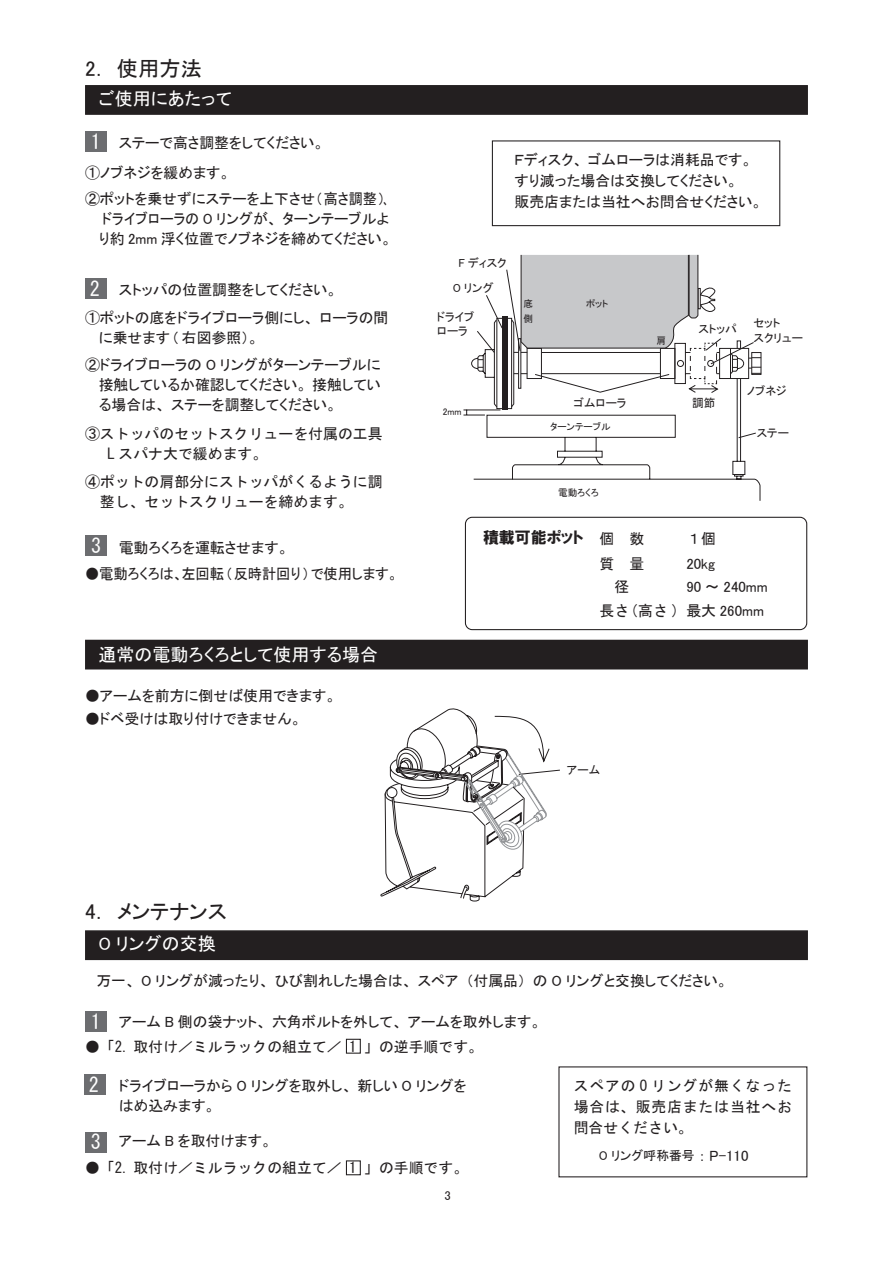
<style>
.page{position:relative;width:893px;height:1263px;background:#fff}
.page>*{position:absolute;margin:0;border:0;box-sizing:border-box;transform-origin:0 0}
.t1{font:21.3px "MS P Gothic";color:#231f20}
.t2{font:20.25px "MS Gothic";color:#fff}
.t3{font:18px "MS P Gothic";color:#fff}
.t4{font:15.9px "HGP Soei Kakugothic UB";color:#231f20}
.t5{font:14.85px/21.3px "MS P Gothic";color:#231f20}
.t6{font:14.85px/20.2px "MS Gothic";color:#231f20}
.t7{font:14.85px "MS P Gothic";color:#231f20;scale:.96 1}
.t8{font:14.85px "MS P Gothic";color:#231f20;scale:.95 1}
.t9{font:12.75px "MS P Gothic";color:#231f20}
.t10{font:11.7px "MS P Gothic";color:#231f20}
.t11{font:9.6px "MS P Gothic";color:#231f20}
.s1{font-size:14.85px}
</style>
<div class="page">
<svg style="left:473px;top:416px;width:288px;height:85px"></svg>
<div style="left:465px;top:517px;width:342px;height:113px;border:1px solid #231f20;border-radius:7px"></div>
<div style="left:85px;top:85px;width:723px;height:30px;background:#231f20;border:2px solid #231f20"></div>
<div style="left:85px;top:535px;width:22px;height:21px;background:#6c6d70"></div>
<div style="left:85px;top:640px;width:723px;height:29px;background:#231f20"></div>
<div style="left:85px;top:930px;width:723px;height:30px;background:#231f20;border:2px solid #231f20"></div>
<div style="left:346px;top:1039px;width:15px;height:15px;border:1px solid #231f20"></div>
<div style="left:346px;top:1160px;width:15px;height:15px;border:1px solid #231f20"></div>
<svg style="left:738px;top:432px;width:18px;height:6px"></svg>
<svg style="left:463px;top:254px;width:298px;height:162px"></svg>
<div style="left:492px;top:140px;width:288px;height:86px;border:1px solid #231f20"></div>
<div style="left:85px;top:278px;width:22px;height:21px;background:#6c6d70"></div>
<div style="left:85px;top:131px;width:22px;height:21px;background:#6c6d70"></div>
<div style="left:85px;top:1131px;width:22px;height:21px;background:#6c6d70"></div>
<div style="left:84px;top:1074px;width:22px;height:21px;background:#6c6d70"></div>
<div style="left:85px;top:1011px;width:22px;height:21px;background:#6c6d70"></div>
<svg style="left:380px;top:708px;width:180px;height:193px"></svg>
<p class="t1" style="left:85px;top:58px;width:118px">2．使用方法</p>
<p class="t3" style="left:99px;top:90px;width:135px">ご使用にあたって</p>
<p class="t5" style="left:119px;top:132px;width:207px">ステーで高さ調整をしてください。</p>
<p class="t2" style="left:91px;top:131px;width:12px">1</p>
<p class="t5" style="left:85px;top:162px;width:147px">①ノブネジを緩めます。</p>
<p class="t5" style="left:85px;top:187px;width:306px">②ポットを乗せずにステーを上下させ(高さ調整)､</p>
<p class="t8" style="left:102px;top:211px;width:304px">ドライブローラの O リングが、ターンテーブルよ</p>
<p class="t5" style="left:99px;top:228px;width:295px">り約 2mm 浮く位置でノブネジを締めてください。</p>
<p class="t5" style="left:119px;top:278px;width:220px">ストッパの位置調整をしてください。</p>
<p class="t5" style="left:85px;top:307px;width:305px">①ポットの底をドライブローラ側にし、ローラの間</p>
<p class="t5" style="left:99px;top:327px;width:162px">に乗せます ( 右図参照）。</p>
<p class="t5" style="left:85px;top:354px;width:297px">②ドライブローラの O リングがターンテーブルに</p>
<p class="t5" style="left:99px;top:374px;width:284px">接触しているか確認してください。接触してい</p>
<p class="t5" style="left:99px;top:394px;width:240px">る場合は、ステーを調整してください。</p>
<p class="t2" style="left:90px;top:279px;width:12px">2</p>
<p class="t6" style="left:85px;top:423px;width:299px">③ストッパのセットスクリューを付属の工具　 L スパナ大で緩めます。</p>
<p class="t6" style="left:100px;top:471px;width:284px;text-indent:-15px">④ポットの肩部分にストッパがくるように調整し、セットスクリューを締めます。</p>
<p class="t2" style="left:91px;top:536px;width:12px">3</p>
<p class="t5" style="left:119px;top:536px;width:171px">電動ろくろを運転させます。</p>
<p class="t7" style="left:85px;top:566px;width:328px">●電動ろくろは、左回転 (反時計回り) で使用します。</p>
<p class="t3" style="left:99px;top:645px;width:281px">通常の電動ろくろとして使用する場合</p>
<p class="t5" style="left:85px;top:684px;width:253px">●アームを前方に倒せば使用できます。</p>
<p class="t5" style="left:85px;top:708px;width:218px">●ドベ受けは取り付けできません。</p>
<p class="t5" style="left:515px;top:149px;width:249px">Ｆディスク、ゴムローラは消耗品です。すり減った場合は交換してください。<br>販売店または当社へお問合せください。</p>
<p class="t10" style="left:458px;top:256px;width:50px">F ディスク</p>
<p class="t10" style="left:453px;top:282px;width:43px">O リング</p>
<p class="t10" style="left:437px;top:311px;width:39px">ドライブ</p>
<p class="t10" style="left:437px;top:325px;width:32px">ローラ</p>
<p class="t11" style="left:443px;top:406px;width:20px">2mm</p>
<p class="t11" style="left:523px;top:299px;width:11px">底</p>
<p class="t11" style="left:586px;top:299px;width:24px">ポット</p>
<p class="t11" style="left:523px;top:314px;width:11px">側</p>
<p class="t11" style="left:657px;top:335px;width:11px">肩</p>
<p class="t10" style="left:698px;top:323px;width:40px">ストッパ</p>
<p class="t10" style="left:753px;top:317px;width:28px">セット</p>
<p class="t10" style="left:753px;top:332px;width:51px">スクリュー</p>
<p class="t10" style="left:574px;top:397px;width:54px">ゴムローラ</p>
<p class="t10" style="left:692px;top:397px;width:25px">調節</p>
<p class="t11" style="left:550px;top:421px;width:62px">ターンテーブル</p>
<p class="t10" style="left:747px;top:384px;width:41px">ノブネジ</p>
<p class="t10" style="left:757px;top:427px;width:34px">ステー</p>
<p class="t11" style="left:558px;top:488px;width:42px">電動ろくろ</p>
<p class="t4" style="left:483px;top:529px;width:102px">積載可能ポット</p>
<p class="t6" style="left:600px;top:529px;width:46px">個　数</p>
<p class="t6" style="left:686px;top:529px;width:31px">１個</p>
<p class="t6" style="left:600px;top:553px;width:46px">質　量</p>
<p class="t5" style="left:686px;top:553px;width:30px">20kg</p>
<p class="t6" style="left:600px;top:577px;width:31px">　径</p>
<p class="t5" style="left:686px;top:576px;width:83px">90 ～ 240mm</p>
<p class="t6" style="left:600px;top:600px;width:81px">長さ(高さ )</p>
<p class="t5" style="left:686px;top:600px;width:79px">最大 260mm</p>
<p class="t10" style="left:567px;top:764px;width:35px">アーム</p>
<p class="t1" style="left:85px;top:900px;width:143px">4．メンテナンス</p>
<p class="t3" style="left:99px;top:935px;width:119px">O リングの交換</p>
<p class="t5" style="left:96px;top:969px;width:633px">万一、 O リングが減ったり、ひび割れした場合は、スペア（付属品）の O リングと交換してください。</p>
<p class="t2" style="left:91px;top:1011px;width:12px">1</p>
<p class="t5" style="left:119px;top:1011px;width:424px">アーム B 側の袋ナット、六角ボルトを外して、アームを取外します。</p>
<p class="t6" style="left:85px;top:1036px;width:400px">●「2. 取付け／ミルラックの組立て／ 1 」の逆手順です。</p>
<p class="t2" style="left:89px;top:1074px;width:12px">2</p>
<p class="t2" style="left:91px;top:1132px;width:12px">3</p>
<p class="t5" style="left:119px;top:1075px;width:349px">ドライブローラから O リングを取外し、新しい O リングを</p>
<p class="t5" style="left:119px;top:1095px;width:98px">はめ込みます。</p>
<p class="t5" style="left:119px;top:1130px;width:155px">アーム B を取付けます。</p>
<p class="t6" style="left:85px;top:1157px;width:385px">●「2. 取付け／ミルラックの組立て／ 1 」の手順です。</p>
<p class="t9" style="left:444px;top:1189px;width:8px">3</p>
<p class="t6" style="left:574px;top:1074px;width:220px;line-height:21.3px;text-align:justify">スペアの O リングが無くなった場合は、販売店または当社へお問合せください。</p>
<p class="t9" style="left:599px;top:1149px;width:151px">O リング呼称番号<span class="s1">： P-110</span></p>
</div>
